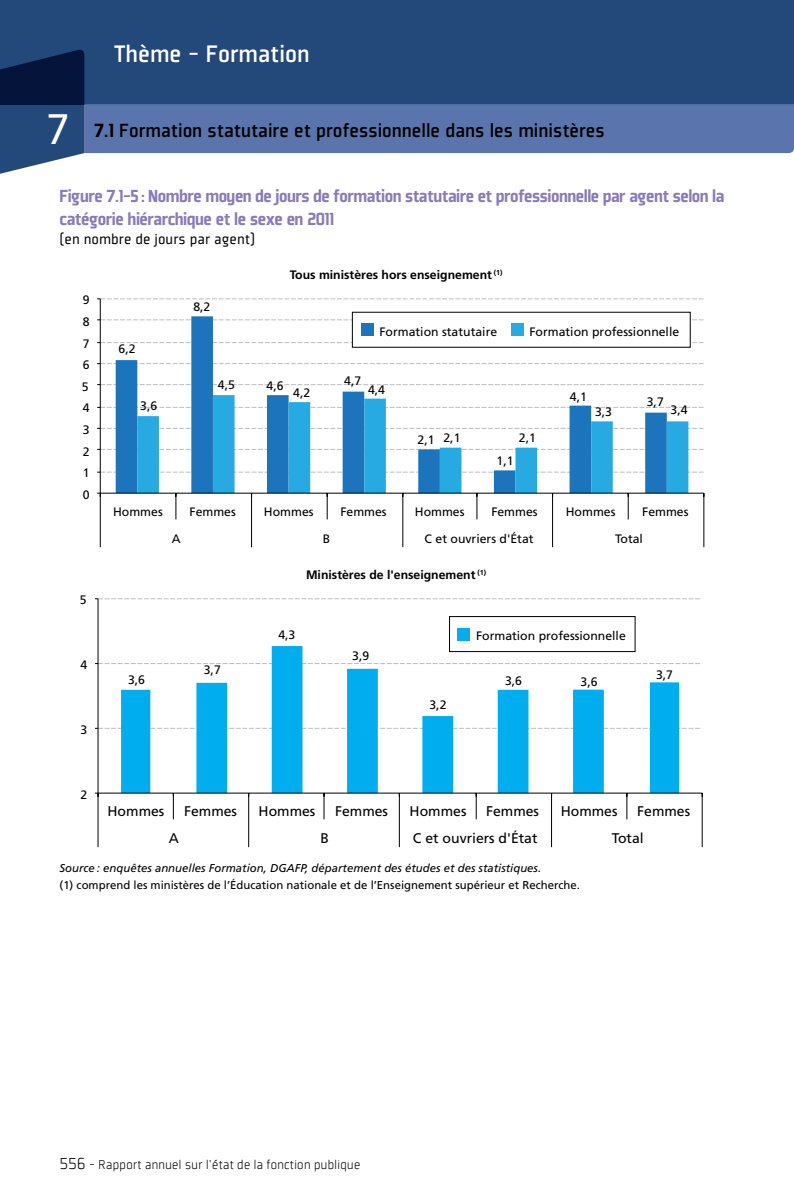
<style>
.page{position:relative;width:794px;height:1191px;background:#fff}
.page>*{position:absolute;margin:0;border:0;box-sizing:border-box;transform-origin:0 0}
.t1{font:47.25px "Plexes";color:#fff}
.t2{font:500 26.25px "Plexes";color:#fff}
.t3{font:500 21px "Plexes";color:#000}
.t4{font:900 19.25px/23.1px "Plexes";letter-spacing:-.025em;color:#897ab9}
.t5{font:15.75px "Plexes";color:#000}
.t6{font:14px "Frutiger";color:#000}
.t7{font:300 14px "Plexes";letter-spacing:-.02em;color:#000}
.t8{font:12.25px "Frutiger";color:#000}
.t9{font:700 12.25px "Frutiger";color:#000}
.t10{font:11.38px "Frutiger";color:#000}
.t11{font:italic 11.38px "Frutiger LT Std";color:#000}
.s1{font-weight:900}
.s2{font-size:17.5px}
</style>
<div class="page">
<div style="left:0;top:0;width:794px;height:104px;background:#23487a"></div>
<svg style="left:0;top:50px;width:794px;height:124px"></svg>
<hr style="left:793px;top:0;width:1px;height:104px;background:#23487a">
<svg style="left:116px;top:316px;width:249px;height:177px"></svg>
<svg style="left:137px;top:395px;width:551px;height:98px"></svg>
<hr style="left:100px;top:299px;width:1px;height:194px;background:#000">
<svg style="left:97px;top:472px;width:607px;height:1px"></svg>
<svg style="left:97px;top:449px;width:607px;height:1px"></svg>
<svg style="left:97px;top:428px;width:607px;height:1px"></svg>
<svg style="left:97px;top:407px;width:607px;height:1px"></svg>
<svg style="left:97px;top:384px;width:607px;height:1px"></svg>
<svg style="left:97px;top:363px;width:607px;height:1px"></svg>
<svg style="left:97px;top:342px;width:607px;height:1px"></svg>
<svg style="left:97px;top:319px;width:607px;height:1px"></svg>
<svg style="left:97px;top:298px;width:607px;height:1px"></svg>
<hr style="left:100px;top:493px;width:604px;height:1px;background:#000">
<svg style="left:175px;top:494px;width:1px;height:25px"></svg>
<svg style="left:327px;top:494px;width:1px;height:25px"></svg>
<svg style="left:476px;top:494px;width:1px;height:25px"></svg>
<svg style="left:628px;top:494px;width:1px;height:25px"></svg>
<svg style="left:97px;top:493px;width:4px;height:54px"></svg>
<svg style="left:251px;top:494px;width:1px;height:53px"></svg>
<svg style="left:402px;top:494px;width:1px;height:53px"></svg>
<svg style="left:552px;top:494px;width:1px;height:53px"></svg>
<svg style="left:703px;top:494px;width:1px;height:53px"></svg>
<svg style="left:121px;top:646px;width:558px;height:146px"></svg>
<hr style="left:98px;top:599px;width:1px;height:194px;background:#000">
<svg style="left:95px;top:728px;width:607px;height:1px"></svg>
<svg style="left:95px;top:663px;width:607px;height:1px"></svg>
<svg style="left:95px;top:598px;width:607px;height:1px"></svg>
<hr style="left:98px;top:792px;width:604px;height:1px;background:#000">
<svg style="left:173px;top:793px;width:1px;height:26px"></svg>
<svg style="left:323px;top:793px;width:1px;height:26px"></svg>
<svg style="left:476px;top:793px;width:1px;height:26px"></svg>
<svg style="left:626px;top:793px;width:1px;height:26px"></svg>
<svg style="left:95px;top:793px;width:4px;height:54px"></svg>
<svg style="left:248px;top:793px;width:1px;height:54px"></svg>
<svg style="left:399px;top:793px;width:1px;height:54px"></svg>
<svg style="left:551px;top:793px;width:1px;height:54px"></svg>
<svg style="left:702px;top:793px;width:1px;height:54px"></svg>
<div style="left:352px;top:312px;width:338px;height:36px;background:#fff"></div>
<div style="left:361px;top:324px;width:12px;height:12px;background:#1c75bc"></div>
<div style="left:511px;top:324px;width:12px;height:12px;background:#27aae1"></div>
<div style="left:458px;top:628px;width:12px;height:12px;background:#00aeef"></div>
<div style="left:449px;top:616px;width:186px;height:36px;border:1px solid #000"></div>
<h1 class="t1" style="left:46px;top:104px;width:25px">7</h1>
<h2 class="t2" style="left:114px;top:40px;width:197px">Thème - Formation</h2>
<h3 class="t3" style="left:94px;top:119px;width:512px"><span class="s1">7.1</span> Formation statutaire et professionnelle dans les ministères</h3>
<h3 class="t4" style="left:60px;top:184px;width:666px">Figure 7.1-5 : Nombre moyen de jours de formation statutaire et professionnelle par agent selon la catégorie hiérarchique et le sexe en 2011</h3>
<p class="t5" style="left:60px;top:231px;width:197px">(en nombre de jours par agent)</p>
<p class="t8" style="left:83px;top:293px;width:8px">9</p>
<p class="t8" style="left:83px;top:314px;width:8px">8</p>
<p class="t8" style="left:83px;top:336px;width:8px">7</p>
<p class="t8" style="left:83px;top:358px;width:8px">6</p>
<p class="t8" style="left:82px;top:379px;width:8px">5</p>
<p class="t8" style="left:83px;top:401px;width:8px">4</p>
<p class="t8" style="left:83px;top:422px;width:8px">3</p>
<p class="t8" style="left:83px;top:444px;width:8px">2</p>
<p class="t8" style="left:83px;top:466px;width:8px">1</p>
<p class="t8" style="left:83px;top:487px;width:8px">0</p>
<p class="t8" style="left:80px;top:593px;width:8px">5</p>
<p class="t8" style="left:81px;top:657px;width:8px">4</p>
<p class="t8" style="left:81px;top:722px;width:8px">3</p>
<p class="t8" style="left:119px;top:342px;width:19px">6,2</p>
<p class="t8" style="left:140px;top:399px;width:19px">3,6</p>
<p class="t8" style="left:193px;top:299px;width:19px">8,2</p>
<p class="t8" style="left:218px;top:378px;width:19px">4,5</p>
<p class="t9" style="left:290px;top:267px;width:214px">Tous ministères hors enseignement <sup>(1)</sup></p>
<p class="t8" style="left:379px;top:324px;width:119px">Formation statutaire</p>
<p class="t8" style="left:529px;top:324px;width:151px">Formation professionnelle</p>
<p class="t8" style="left:267px;top:379px;width:19px">4,6</p>
<p class="t8" style="left:344px;top:374px;width:19px">4,7</p>
<p class="t8" style="left:293px;top:385px;width:19px">4,2</p>
<p class="t8" style="left:368px;top:382px;width:19px">4,4</p>
<p class="t8" style="left:417px;top:433px;width:19px">2,1</p>
<p class="t8" style="left:443px;top:431px;width:19px">2,1</p>
<p class="t8" style="left:519px;top:430px;width:19px">2,1</p>
<p class="t8" style="left:496px;top:453px;width:19px">1,1</p>
<p class="t8" style="left:570px;top:390px;width:19px">4,1</p>
<p class="t8" style="left:647px;top:394px;width:19px">3,7</p>
<p class="t8" style="left:595px;top:404px;width:19px">3,3</p>
<p class="t8" style="left:670px;top:402px;width:19px">3,4</p>
<p class="t8" style="left:113px;top:504px;width:51px">Hommes</p>
<p class="t8" style="left:189px;top:504px;width:48px">Femmes</p>
<p class="t8" style="left:264px;top:504px;width:51px">Hommes</p>
<p class="t8" style="left:340px;top:504px;width:48px">Femmes</p>
<p class="t8" style="left:415px;top:504px;width:51px">Hommes</p>
<p class="t8" style="left:491px;top:504px;width:48px">Femmes</p>
<p class="t8" style="left:566px;top:504px;width:51px">Hommes</p>
<p class="t8" style="left:642px;top:504px;width:48px">Femmes</p>
<p class="t8" style="left:172px;top:531px;width:10px">A</p>
<p class="t8" style="left:323px;top:531px;width:9px">B</p>
<p class="t8" style="left:425px;top:531px;width:110px">C et ouvriers d'État</p>
<p class="t8" style="left:615px;top:531px;width:29px">Total</p>
<p class="t8" style="left:128px;top:673px;width:19px">3,6</p>
<p class="t8" style="left:204px;top:662px;width:19px">3,7</p>
<p class="t9" style="left:306px;top:567px;width:182px">Ministères de l'enseignement <sup>(1)</sup></p>
<p class="t8" style="left:278px;top:627px;width:19px">4,3</p>
<p class="t8" style="left:352px;top:649px;width:19px">3,9</p>
<p class="t8" style="left:429px;top:697px;width:19px">3,2</p>
<p class="t8" style="left:476px;top:628px;width:151px">Formation professionnelle</p>
<p class="t8" style="left:505px;top:673px;width:19px">3,6</p>
<p class="t8" style="left:580px;top:674px;width:19px">3,6</p>
<p class="t8" style="left:656px;top:667px;width:19px">3,7</p>
<p class="t8" style="left:81px;top:787px;width:8px">2</p>
<p class="t6" style="left:108px;top:802px;width:58px">Hommes</p>
<p class="t6" style="left:184px;top:802px;width:54px">Femmes</p>
<p class="t6" style="left:258px;top:802px;width:58px">Hommes</p>
<p class="t6" style="left:335px;top:802px;width:54px">Femmes</p>
<p class="t6" style="left:409px;top:802px;width:58px">Hommes</p>
<p class="t6" style="left:486px;top:802px;width:54px">Femmes</p>
<p class="t6" style="left:560px;top:802px;width:58px">Hommes</p>
<p class="t6" style="left:637px;top:802px;width:54px">Femmes</p>
<p class="t6" style="left:169px;top:829px;width:12px">A</p>
<p class="t6" style="left:320px;top:829px;width:10px">B</p>
<p class="t6" style="left:413px;top:829px;width:126px">C et ouvriers d'État</p>
<p class="t6" style="left:612px;top:829px;width:33px">Total</p>
<p class="t11" style="left:60px;top:861px;width:483px">Source : enquêtes annuelles Formation, DGAFP, département des études et des statistiques.</p>
<p class="t10" style="left:60px;top:878px;width:522px">(1) comprend les ministères de l’Éducation nationale et de l’Enseignement supérieur et Recherche.</p>
<p class="t7" style="left:60px;top:1157px;width:302px"><span class="s2">556</span> - Rapport annuel sur l’état de la fonction publique</p>
</div>
